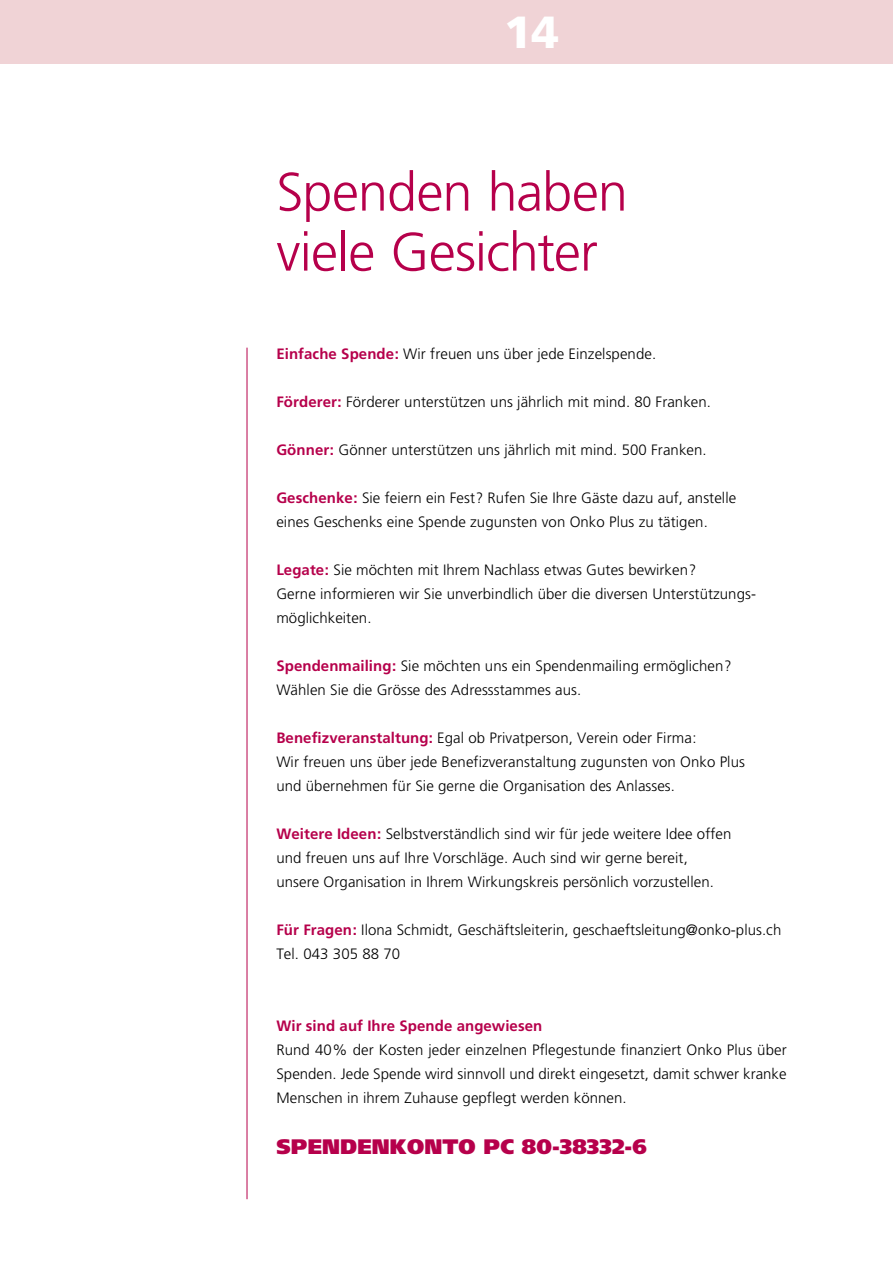
<style>
.page{position:relative;width:893px;height:1263px;background:#fff}
.page>*{position:absolute;margin:0;border:0;box-sizing:border-box;transform-origin:0 0}
.t1{font:300 54px/60px "Frutiger LT";letter-spacing:-.015em;color:#b6004b}
.t2{font:900 45px "Frutiger LT";color:#fff}
.t3{font:900 21px "Frutiger LT";letter-spacing:.005em;color:#b6004b}
.t4{font:300 15px/24px "Frutiger LT";letter-spacing:.005em;color:#000}
.t5{font:700 15px "Frutiger LT";letter-spacing:.005em;color:#b6004b}
.s1{font-weight:700;color:#b6004b}
</style>
<div class="page">
<div style="left:0;top:0;width:893px;height:64px;background:#f0d3d6"></div>
<hr style="left:247px;top:348px;width:1px;height:851px;background:#b6004b">
<h2 class="t2" style="left:504px;top:5px;width:57px">14</h2>
<h1 class="t1" style="left:276px;top:163px;width:353px">Spenden haben viele Gesichter</h1>
<p class="t4" style="left:276px;top:342px;width:381px"><span class="s1">Einfache Spende:</span> Wir freuen uns über jede Einzelspende.</p>
<p class="t4" style="left:276px;top:390px;width:436px"><span class="s1">Förderer:</span> Förderer unterstützen uns jährlich mit mind. 80 Franken.</p>
<p class="t4" style="left:276px;top:438px;width:432px"><span class="s1">Gönner:</span> Gönner unterstützen uns jährlich mit mind. 500 Franken.</p>
<p class="t4" style="left:276px;top:486px;width:461px"><span class="s1">Geschenke:</span> Sie feiern ein Fest? Rufen Sie Ihre Gäste dazu auf, anstelle eines Geschenks eine Spende zugunsten von Onko Plus zu tätigen.</p>
<p class="t4" style="left:276px;top:558px;width:481px"><span class="s1">Legate:</span> Sie möchten mit Ihrem Nachlass etwas Gutes bewirken?<br>Gerne informieren wir Sie unverbindlich über die diversen Unterstützungs&shy;möglichkeiten.</p>
<p class="t4" style="left:276px;top:654px;width:457px"><span class="s1">Spendenmailing:</span> Sie möchten uns ein Spendenmailing ermöglichen?<br>Wählen Sie die Grösse des Adressstammes aus.</p>
<p class="t4" style="left:276px;top:726px;width:470px"><span class="s1">Benefizveranstaltung:</span> Egal ob Privatperson, Verein oder Firma:<br>Wir freuen uns über jede Benefizveranstaltung zugunsten von Onko Plus und übernehmen für Sie gerne die Organisation des Anlasses.</p>
<p class="t4" style="left:276px;top:822px;width:457px"><span class="s1">Weitere Ideen:</span> Selbstverständlich sind wir für jede weitere Idee offen und freuen uns auf Ihre Vorschläge. Auch sind wir gerne bereit, unsere Organisation in Ihrem Wirkungskreis persönlich vorzustellen.</p>
<p class="t4" style="left:276px;top:918px;width:506px"><span class="s1">Für Fragen:</span> Ilona Schmidt, Geschäftsleiterin, geschaeftsleitung@onko-plus.ch<br>Tel. 043 305 88 70</p>
<p class="t5" style="left:276px;top:1017px;width:267px">Wir sind auf Ihre Spende angewiesen</p>
<p class="t4" style="left:276px;top:1038px;width:512px;text-align:justify">Rund 40% der Kosten jeder einzelnen Pflegestunde finanziert Onko Plus über Spenden. Jede Spende wird sinnvoll und direkt eingesetzt, damit schwer kranke Menschen in ihrem Zuhause gepflegt werden können.</p>
<h3 class="t3" style="left:276px;top:1134px;width:372px">SPENDENKONTO PC 80-38332-6</h3>
</div>
